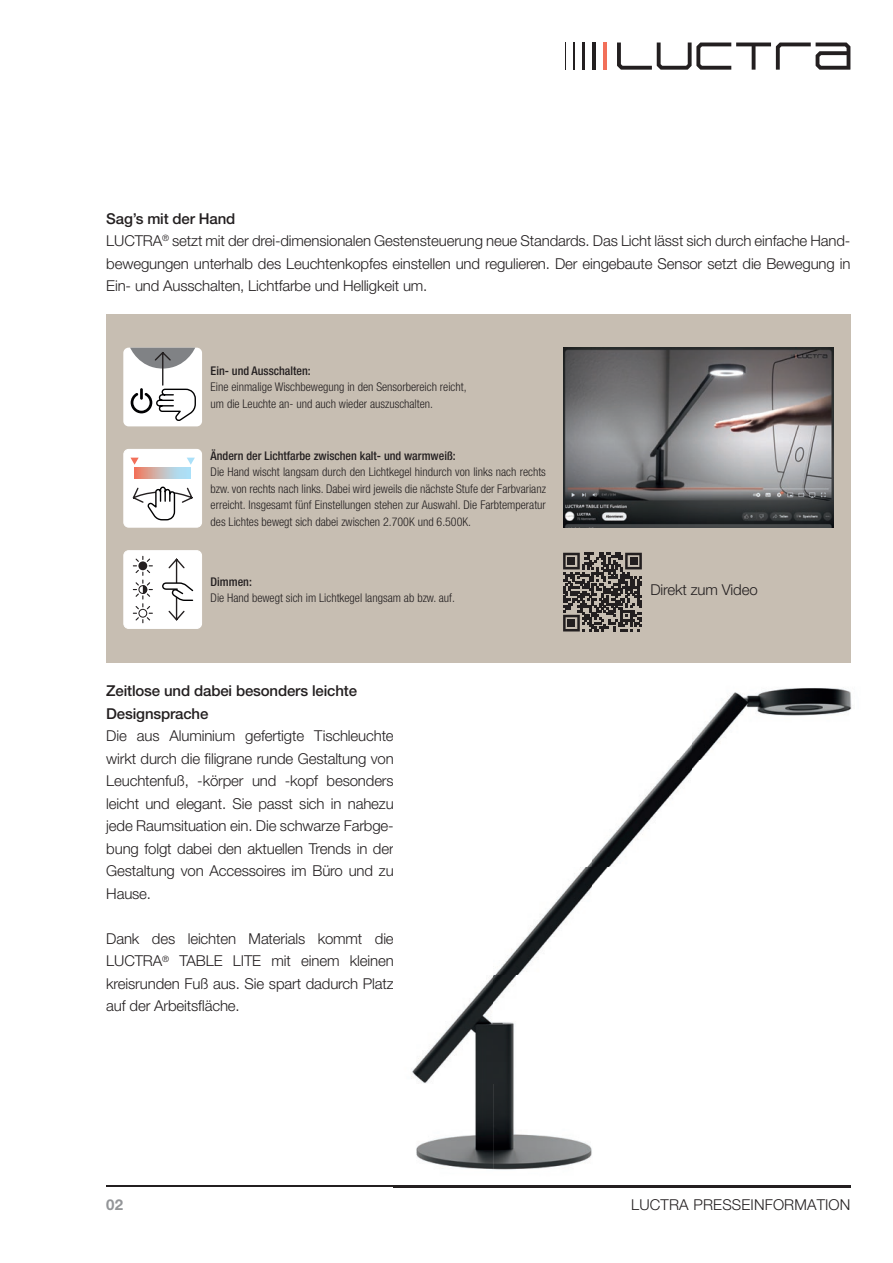
<style>
.page{position:relative;width:893px;height:1263px;background:#fff}
.page>*{position:absolute;margin:0;border:0;box-sizing:border-box;transform-origin:0 0}
.t1{font:300 15px/22.5px "Helvetica Neue LT Pro";letter-spacing:-.01em;color:#231f20;text-align:justify}
.t2{font:500 15px/22.5px "Helvetica Neue LT Pro";letter-spacing:-.01em;color:#231f20}
.t3{font:300 15px "Helvetica Neue LT Pro";letter-spacing:.01em;color:#231f20}
.t4{font:700 15px "Helvetica Neue LT Pro";color:#939598}
.t5{font:300 condensed 12px/16.5px "Helvetica Neue LT Pro";color:#231f20}
.t6{font:500 condensed 12px "Helvetica Neue LT Pro";color:#231f20}
.s1{font-weight:500}
</style>
<div class="page">
<hr style="left:106px;top:1185px;width:744px;height:2px;background:#231f20">
<hr style="left:603px;top:43px;width:4px;height:27px;background:#f26f59">
<hr style="left:593px;top:43px;width:3px;height:27px;background:#231f20">
<hr style="left:582px;top:43px;width:3px;height:27px;background:#231f20">
<hr style="left:573px;top:43px;width:2px;height:27px;background:#231f20">
<svg style="left:565px;top:43px;width:1px;height:27px"></svg>
<svg style="left:617px;top:43px;width:233px;height:27px"></svg>
<div style="left:106px;top:314px;width:744px;height:349px;background:#c7beb2"></div>
<img style="left:563px;top:348px;width:270px;height:180px">
<div style="left:123px;top:348px;width:79px;height:78px;background:#fff;border-radius:5px"></div>
<svg style="left:130px;top:348px;width:66px;height:73px"></svg>
<svg style="left:123px;top:449px;width:79px;height:79px;background:#ece9e9"></svg>
<svg style="left:123px;top:550px;width:79px;height:79px;background:#ececec"></svg>
<svg style="left:563px;top:553px;width:79px;height:78px"></svg>
<div style="left:568px;top:557px;width:7px;height:8px;background:#231f20"></div>
<div style="left:630px;top:557px;width:7px;height:8px;background:#231f20"></div>
<div style="left:568px;top:619px;width:7px;height:8px;background:#231f20"></div>
<img style="left:678px;top:688px;width:114px;height:72px">
<img style="left:792px;top:652px;width:60px;height:64px">
<img style="left:394px;top:760px;width:457px;height:428px">
<img style="left:394px;top:1185px;width:456px;height:2px">
<img style="left:792px;top:652px;width:58px;height:11px">
<p class="t1" style="left:106px;top:207px;width:746px;text-align:left"><span class="s1">Sag’s mit der Hand<br></span>LUCTRA<sup>®</sup> setzt mit der drei-dimensionalen Gestensteuerung neue Standards. Das Licht lässt sich durch einfache Hand&shy;bewegungen unterhalb des Leuchtenkopfes einstellen und regulieren. Der eingebaute Sensor setzt die Bewegung in Ein- und Ausschalten, Lichtfarbe und Helligkeit um.</p>
<p class="t6" style="left:211px;top:363px;width:102px">Ein- und Ausschalten:</p>
<p class="t5" style="left:211px;top:379px;width:257px">Eine einmalige Wischbewegung in den Sensorbereich reicht, um die Leuchte an- und auch wieder auszuschalten.</p>
<p class="t6" style="left:211px;top:448px;width:247px">Ändern der Lichtfarbe zwischen kalt- und warmweiß:</p>
<p class="t5" style="left:211px;top:463px;width:337px;text-align:justify">Die Hand wischt langsam durch den Lichtkegel hindurch von links nach rechts bzw. von rechts nach links. Dabei wird jeweils die nächste Stufe der Farbvarianz erreicht. Insgesamt fünf Einstellungen stehen zur Auswahl. Die Farbtemperatur des Lichtes bewegt sich dabei zwischen 2.700K und 6.500K.</p>
<p class="t6" style="left:211px;top:574px;width:43px">Dimmen:</p>
<p class="t5" style="left:211px;top:589px;width:246px">Die Hand bewegt sich im Lichtkegel langsam ab bzw. auf.</p>
<p class="t2" style="left:106px;top:680px;width:252px">Zeitlose und dabei besonders leichte<br>Designsprache</p>
<p class="t1" style="left:106px;top:724px;width:289px">Die aus Aluminium gefertigte Tischleuchte wirkt durch die filigrane runde Gestaltung von Leuchtenfuß, -körper und -kopf besonders leicht und elegant. Sie passt sich in nahezu jede Raumsituation ein. Die schwarze Farbge&shy;bung folgt dabei den aktuellen Trends in der Gestaltung von Accessoires im Büro und zu Hause.</p>
<p class="t1" style="left:106px;top:927px;width:289px">Dank des leichten Materials kommt die LUCTRA<sup>®</sup> TABLE LITE mit einem kleinen kreisrunden Fuß aus. Sie spart dadurch Platz auf der Arbeitsfläche.</p>
<p class="t1" style="left:650px;top:578px;width:109px">Direkt zum Video</p>
<p class="t4" style="left:106px;top:1195px;width:18px">02</p>
<p class="t3" style="left:631px;top:1195px;width:221px">LUCTRA PRESSEINFORMATION</p>
</div>
